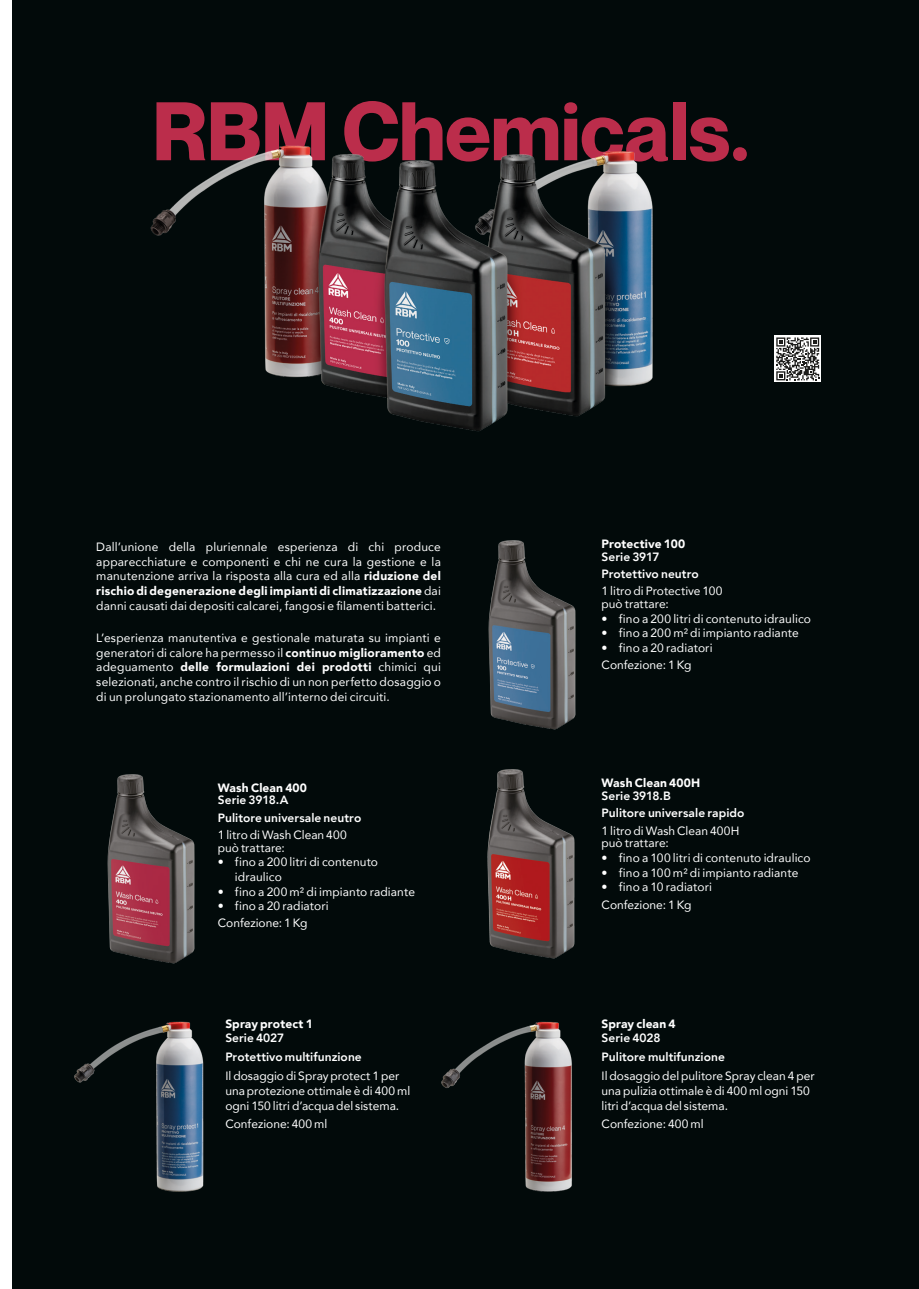
<style>
.page{position:relative;width:919px;height:1289px;background:#fff}
.page>*{position:absolute;margin:0;border:0;box-sizing:border-box;transform-origin:0 0}
.Titoli_pagine_small_version{font:700 81px "Neue Montreal";color:#bb2d4b}
.t1{font:12px/14.7px "Avenir";letter-spacing:.005em;color:#fff}
.t2{font:800 12px "Avenir";letter-spacing:.005em;color:#fff}
.t3{font:900 12px "Avenir";letter-spacing:.01em;color:#fff}
.s1{font-weight:900}
</style>
<div class="page">
<div style="left:13px;top:0;width:905px;height:1288px;background:#020a0a"></div>
<svg style="left:774px;top:335px;width:47px;height:47px"></svg>
<svg style="left:776px;top:337px;width:43px;height:43px;background:#888887"></svg>
<img style="left:150px;top:145px;width:503px;height:287px">
<img style="left:488px;top:540px;width:88px;height:190px">
<img style="left:487px;top:769px;width:88px;height:190px">
<img style="left:107px;top:774px;width:88px;height:190px">
<img style="left:74px;top:1021px;width:130px;height:171px">
<img style="left:441px;top:1021px;width:131px;height:171px">
<p class="Titoli_pagine_small_version" style="left:152px;top:81px;width:598px">RBM Chemicals.</p>
<p class="t1" style="left:96px;top:539px;width:346px;text-align:justify">Dall’unione della pluriennale esperienza di chi produce apparecchiature e componenti e chi ne cura la gestione e la manutenzione arriva la risposta alla cura ed alla <span class="s1">riduzione del rischio di degenerazione degli impianti di climatizzazione</span> dai danni causati dai depositi calcarei, fangosi e filamenti batterici.</p>
<p class="t1" style="left:96px;top:630px;width:346px;text-align:justify">L’esperienza manutentiva e gestionale maturata su impianti e generatori di calore ha permesso il <span class="s1">continuo miglioramento</span> ed adeguamento <span class="s1">delle formulazioni dei prodotti</span> chimici qui selezionati, anche contro il rischio di un non perfetto dosaggio o di un prolungato stazionamento all’interno dei circuiti.</p>
<p class="t3" style="left:218px;top:777px;width:91px">Wash Clean 400</p>
<p class="t2" style="left:218px;top:791px;width:72px">Serie 3918.A</p>
<p class="t2" style="left:218px;top:808px;width:145px">Pulitore universale neutro</p>
<p class="t1" style="left:218px;top:827px;width:130px;line-height:12.9px">1 litro di Wash Clean 400 può trattare:</p>
<p class="t1" style="left:235px;top:854px;width:145px;text-indent:-17px">• fino a 200 litri di contenuto idraulico</p>
<p class="t1" style="left:218px;top:883px;width:199px">• fino a 200 m² di impianto radiante</p>
<p class="t1" style="left:218px;top:898px;width:112px">• fino a 20 radiatori</p>
<p class="t1" style="left:218px;top:915px;width:91px">Confezione: 1 Kg</p>
<p class="t3" style="left:225px;top:1013px;width:89px">Spray protect 1</p>
<p class="t2" style="left:225px;top:1028px;width:60px">Serie 4027</p>
<p class="t2" style="left:225px;top:1047px;width:138px">Protettivo multifunzione</p>
<p class="t1" style="left:225px;top:1068px;width:186px">Il dosaggio di Spray protect 1 per una protezione ottimale è di 400 ml ogni 150 litri d’acqua del sistema.</p>
<p class="t1" style="left:225px;top:1116px;width:103px">Confezione: 400 ml</p>
<p class="t3" style="left:601px;top:533px;width:85px">Protective 100</p>
<p class="t2" style="left:601px;top:547px;width:59px">Serie 3917</p>
<p class="t2" style="left:601px;top:564px;width:99px">Protettivo neutro</p>
<p class="t1" style="left:601px;top:584px;width:122px;line-height:12.9px">1 litro di Protective 100 può trattare:</p>
<p class="t1" style="left:601px;top:611px;width:211px">• fino a 200 litri di contenuto idraulico</p>
<p class="t1" style="left:601px;top:625px;width:199px">• fino a 200 m² di impianto radiante</p>
<p class="t1" style="left:601px;top:640px;width:112px">• fino a 20 radiatori</p>
<p class="t1" style="left:601px;top:657px;width:91px">Confezione: 1 Kg</p>
<p class="t3" style="left:601px;top:772px;width:100px">Wash Clean 400H</p>
<p class="t2" style="left:601px;top:786px;width:71px">Serie 3918.B</p>
<p class="t2" style="left:601px;top:803px;width:144px">Pulitore universale rapido</p>
<p class="t1" style="left:601px;top:823px;width:139px;line-height:12.9px">1 litro di Wash Clean 400H può trattare:</p>
<p class="t1" style="left:601px;top:850px;width:210px">• fino a 100 litri di contenuto idraulico</p>
<p class="t1" style="left:601px;top:864px;width:198px">• fino a 100 m² di impianto radiante</p>
<p class="t1" style="left:601px;top:879px;width:112px">• fino a 10 radiatori</p>
<p class="t1" style="left:601px;top:896px;width:91px">Confezione: 1 Kg</p>
<p class="t3" style="left:601px;top:1013px;width:75px">Spray clean 4</p>
<p class="t2" style="left:601px;top:1028px;width:60px">Serie 4028</p>
<p class="t2" style="left:601px;top:1047px;width:125px">Pulitore multifunzione</p>
<p class="t1" style="left:601px;top:1068px;width:215px">Il dosaggio del pulitore Spray clean 4 per una pulizia ottimale è di 400 ml ogni 150 litri d’acqua del sistema.</p>
<p class="t1" style="left:601px;top:1116px;width:103px">Confezione: 400 ml</p>
</div>
